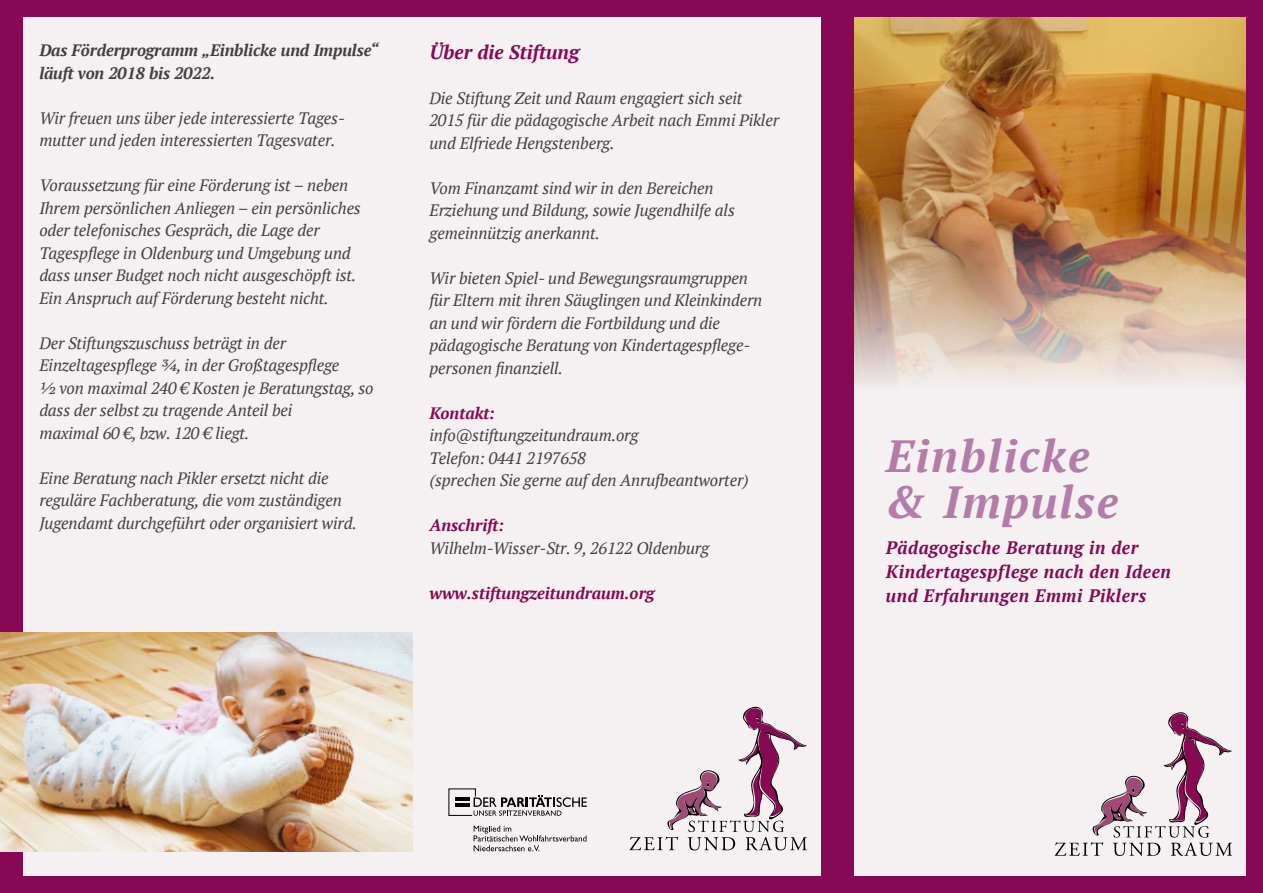
<style>
.page{position:relative;width:1263px;height:893px;background:#870853}
.page>*{position:absolute;margin:0;border:0;box-sizing:border-box;transform-origin:0 0}
.t1{font:italic 700 45px/46.5px "PT Serif";letter-spacing:.04em;color:#b47da9}
.t2{font:italic 700 19.5px "PT Serif";color:#870853}
.t3{font:italic 700 18px/24px "PT Serif";letter-spacing:.03em;color:#870853}
.t4{font:italic 16.5px/22.5px "PT Serif";letter-spacing:-.01em;color:#414140}
.t5{font:italic 700 16.5px/22.5px "PT Serif";letter-spacing:-.01em;color:#414140}
.t6{font:italic 700 16.5px "PT Serif";color:#870853}
</style>
<div class="page">
<div style="left:24px;top:17px;width:797px;height:859px;background:#f5f1f3"></div>
<div style="left:855px;top:17px;width:391px;height:859px;background:#f5f1f3"></div>
<svg style="left:629px;top:706px;width:178px;height:144px"></svg>
<svg style="left:448px;top:788px;width:139px;height:28px"></svg>
<svg style="left:474px;top:826px;width:112px;height:25px"></svg>
<svg style="left:1054px;top:712px;width:178px;height:144px"></svg>
<img style="left:855px;top:17px;width:391px;height:367px">
<img style="left:0;top:632px;width:412px;height:219px">
<p class="t5" style="left:39px;top:39px;width:341px">Das Förderprogramm „Einblicke und Impulse“ läuft von 2018 bis 2022.</p>
<p class="t4" style="left:39px;top:107px;width:307px">Wir freuen uns über jede interessierte Tages&shy;mutter und jeden interessierten Tagesvater.</p>
<p class="t4" style="left:39px;top:174px;width:323px">Voraussetzung für eine Förderung ist – neben Ihrem persönlichen Anliegen – ein persönliches oder telefonisches Gespräch, die Lage der Tagespflege in Oldenburg und Umgebung und dass unser Budget noch nicht ausgeschöpft ist.<br>Ein Anspruch auf Förderung besteht nicht.</p>
<p class="t4" style="left:39px;top:332px;width:336px">Der Stiftungszuschuss beträgt in der Einzeltagespflege ¾, in der Großtagespflege<br>½ von maximal 240 € Kosten je Beratungstag, so dass der selbst zu tragende Anteil bei<br>maximal 60 €, bzw. 120 € liegt.</p>
<p class="t4" style="left:39px;top:467px;width:319px">Eine Beratung nach Pikler ersetzt nicht die reguläre Fachberatung, die vom zuständigen<br>Jugendamt durchgeführt oder organisiert wird.</p>
<p class="t2" style="left:429px;top:39px;width:151px">Über die Stiftung</p>
<p class="t4" style="left:429px;top:86px;width:351px">Die Stiftung Zeit und Raum engagiert sich seit<br>2015 für die pädagogische Arbeit nach Emmi Pikler und Elfriede Hengstenberg.</p>
<p class="t4" style="left:429px;top:176px;width:307px">Vom Finanzamt sind wir in den Bereichen<br>Erziehung und Bildung, sowie Jugendhilfe als gemeinnützig anerkannt.</p>
<p class="t4" style="left:429px;top:266px;width:334px">Wir bieten Spiel- und Bewegungsraumgruppen für Eltern mit ihren Säuglingen und Kleinkindern an und wir fördern die Fortbildung und die pädagogische Beratung von Kindertagespflege&shy;personen finanziell.</p>
<p class="t6" style="left:429px;top:402px;width:67px">Kontakt:</p>
<p class="t4" style="left:429px;top:424px;width:321px">info@stiftungzeitundraum.org<br>Telefon: 0441 2197658<br>(sprechen Sie gerne auf den Anrufbeantworter)</p>
<p class="t6" style="left:429px;top:515px;width:76px">Anschrift:</p>
<p class="t4" style="left:429px;top:536px;width:281px">Wilhelm-Wisser-Str. 9, 26122 Oldenburg</p>
<p class="t6" style="left:429px;top:582px;width:226px">www.stiftungzeitundraum.org</p>
<h1 class="t1" style="left:886px;top:432px;width:234px">Einblicke &amp; Impulse</h1>
<p class="t3" style="left:886px;top:536px;width:287px">Pädagogische Beratung in der<br>Kindertagespflege nach den Ideen und Erfahrungen Emmi Piklers</p>
</div>
